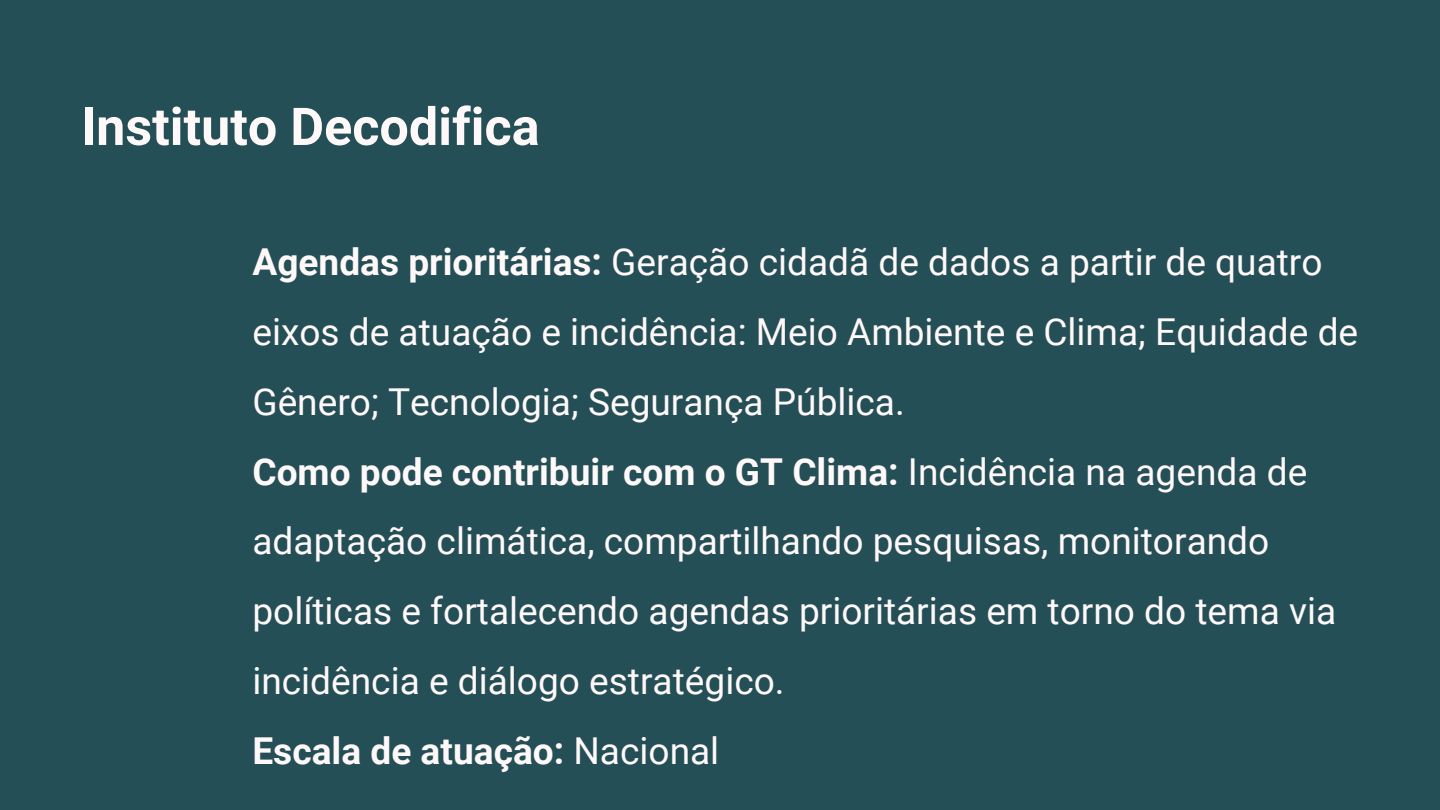
<style>
.page{position:relative;width:1440px;height:810px;background:#244f56}
.page>*{position:absolute;margin:0;border:0;box-sizing:border-box;transform-origin:0 0}
.t1{font:700 52.1px "Roboto";color:#fef8f8}
.t2{font:37.1px/69.8px "Roboto";color:#fef8f8}
.t3{font:700 37.1px "Roboto";color:#fef8f8}
.s1{font-weight:700}
.s2{font-weight:400}
</style>
<div class="page">
<h1 class="t1" style="left:81px;top:97px;width:460px">Instituto Decodifica</h1>
<p class="t2" style="left:252px;top:228px;width:1107px"><span class="s1">Agendas prioritárias:</span> Geração cidadã de dados a partir de quatro eixos de atuação e incidência: Meio Ambiente e Clima; Equidade de<br>Gênero; Tecnologia; Segurança Pública.</p>
<p class="t2" style="left:252px;top:437px;width:1085px"><span class="s1">Como pode contribuir com o GT Clima:</span> Incidência na agenda de adaptação climática, compartilhando pesquisas, monitorando políticas e fortalecendo agendas prioritárias em torno do tema via incidência e diálogo estratégico.</p>
<p class="t3" style="left:252px;top:729px;width:468px">Escala de atuação: <span class="s2">Nacional</span></p>
</div>
